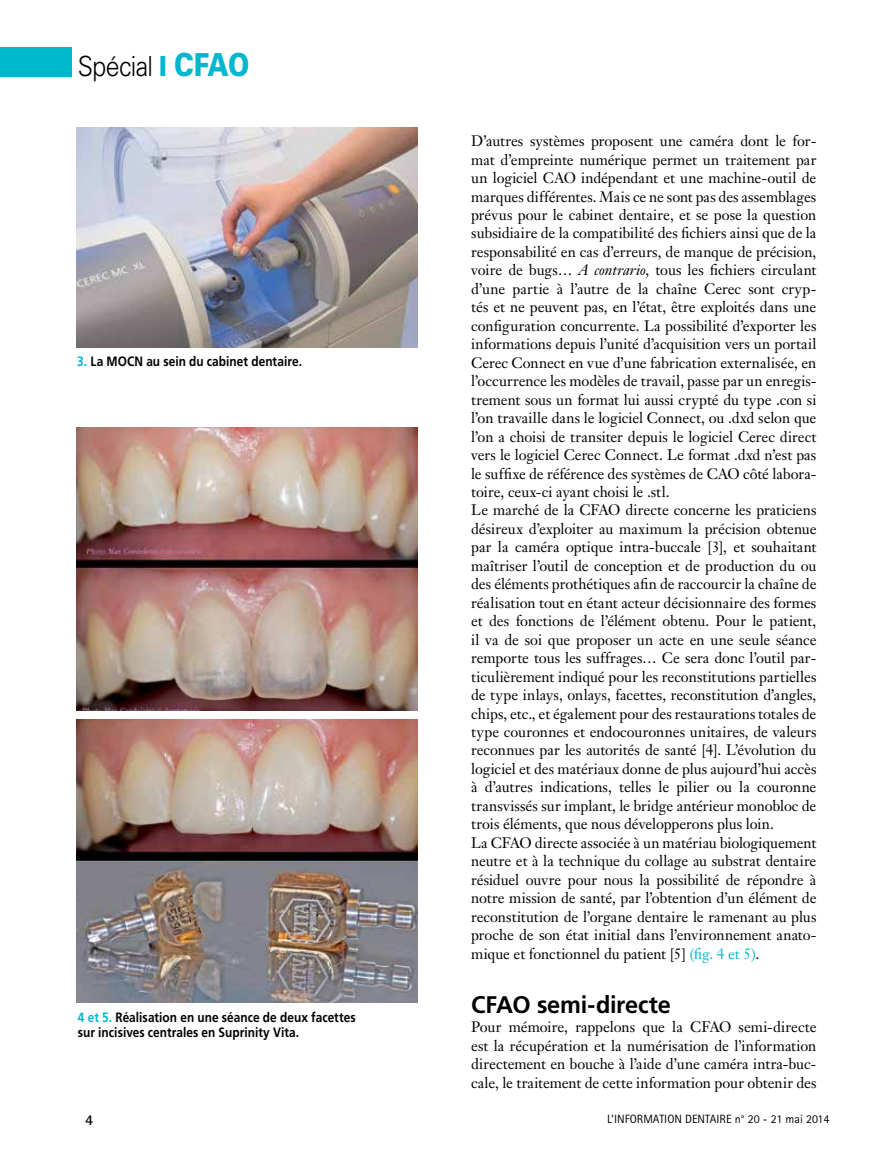
<style>
.page{position:relative;width:893px;height:1149px;background:#fff}
.page>*{position:absolute;margin:0;border:0;box-sizing:border-box;transform-origin:0 0}
.t1{font:300 27.75px "Univers";letter-spacing:-.03em;color:#000;scale:.9 1}
.t2{font:700 24px "Frutiger";letter-spacing:-.01em;color:#000}
.t3{font:15px/18.5px "Janson Text";letter-spacing:-.005em;color:#000}
.t4{font:700 15px "Rotis Sans Serif";color:#000}
.t5{font:700 13.5px/15px "Frutiger";letter-spacing:.005em;color:#000;scale:.88 1}
.t6{font:12px "Rotis Sans Serif";color:#000}
.s1{font-weight:900;color:#00b7ce}
.s2{font-weight:900;font-size:31.65px;color:#00b7ce}
.s3{color:#00b7ce}
.s4{font-style:italic}
</style>
<div class="page">
<div style="left:0;top:47px;width:72px;height:30px;background:#00b7ce"></div>
<img style="left:77px;top:128px;width:340px;height:220px">
<img style="left:77px;top:427px;width:340px;height:283px">
<img style="left:77px;top:719px;width:340px;height:283px">
<h1 class="t1" style="left:78px;top:50px;width:192px">Spécial <span class="s1">l</span> <span class="s2">CFAO</span></h1>
<p class="t5" style="left:77px;top:353px;width:257px"><span class="s3">3.</span> La MOCN au sein du cabinet dentaire.</p>
<p class="t5" style="left:78px;top:1009px;width:317px"><span class="s3">4 et 5.</span> Réalisation en une séance de deux facettes sur incisives centrales en Suprinity Vita.</p>
<p class="t3" style="left:471px;top:131px;width:347px">D’autres systèmes proposent une caméra dont le for&shy;mat d’empreinte numérique permet un traitement par un logiciel CAO indépendant et une machine-outil de marques différentes. Mais ce ne sont pas des assemblages prévus pour le cabinet dentaire, et se pose la question subsidiaire de la compatibilité des fichiers ainsi que de la responsabilité en cas d’erreurs, de manque de précision, voire de bugs… <span class="s4">A contrario</span>, tous les fichiers circulant d’une partie à l’autre de la chaîne Cerec sont cryp&shy;tés et ne peuvent pas, en l’état, être exploités dans une configuration concurrente. La possibilité d’exporter les informations depuis l’unité d’acquisition vers un portail Cerec Connect en vue d’une fabrication externalisée, en l’occurrence les modèles de travail, passe par un enregis&shy;trement sous un format lui aussi crypté du type .con si l’on travaille dans le logiciel Connect, ou .dxd selon que l’on a choisi de transiter depuis le logiciel Cerec direct vers le logiciel Cerec Connect. Le format .dxd n’est pas le suffixe de référence des systèmes de CAO côté labora&shy;toire, ceux-ci ayant choisi le .stl.<br>Le marché de la CFAO directe concerne les praticiens désireux d’exploiter au maximum la précision obtenue par la caméra optique intra-buccale [3], et souhaitant maîtriser l’outil de conception et de production du ou des éléments prothétiques afin de raccourcir la chaîne de réalisation tout en étant acteur décisionnaire des formes et des fonctions de l’élément obtenu. Pour le patient, il va de soi que proposer un acte en une seule séance remporte tous les suffrages… Ce sera donc l’outil par&shy;ticulièrement indiqué pour les reconstitutions partielles de type inlays, onlays, facettes, reconstitution d’angles, chips, etc., et également pour des restaurations totales de type couronnes et endocouronnes unitaires, de valeurs reconnues par les autorités de santé [4]. L’évolution du logiciel et des matériaux donne de plus aujourd’hui accès à d’autres indications, telles le pilier ou la couronne transvissés sur implant, le bridge antérieur monobloc de trois éléments, que nous développerons plus loin.<br>La CFAO directe associée à un matériau biologiquement neutre et à la technique du collage au substrat dentaire résiduel ouvre pour nous la possibilité de répondre à notre mission de santé, par l’obtention d’un élément de reconstitution de l’organe dentaire le ramenant au plus proche de son état initial dans l’environnement anato&shy;mique et fonctionnel du patient [5] <span class="s3">(fig. 4 et 5)</span>.</p>
<h2 class="t2" style="left:471px;top:989px;width:201px">CFAO semi-directe</h2>
<p class="t3" style="left:471px;top:1017px;width:347px;text-align:justify">Pour mémoire, rappelons que la CFAO semi-directe est la récupération et la numérisation de l’information directement en bouche à l’aide d’une caméra intra-buc&shy;cale, le traitement de cette information pour obtenir des</p>
<p class="t4" style="left:85px;top:1110px;width:10px">4</p>
<p class="t6" style="left:607px;top:1111px;width:224px">L’INFORMATION DENTAIRE n° 20 - 21 mai 2014</p>
</div>
